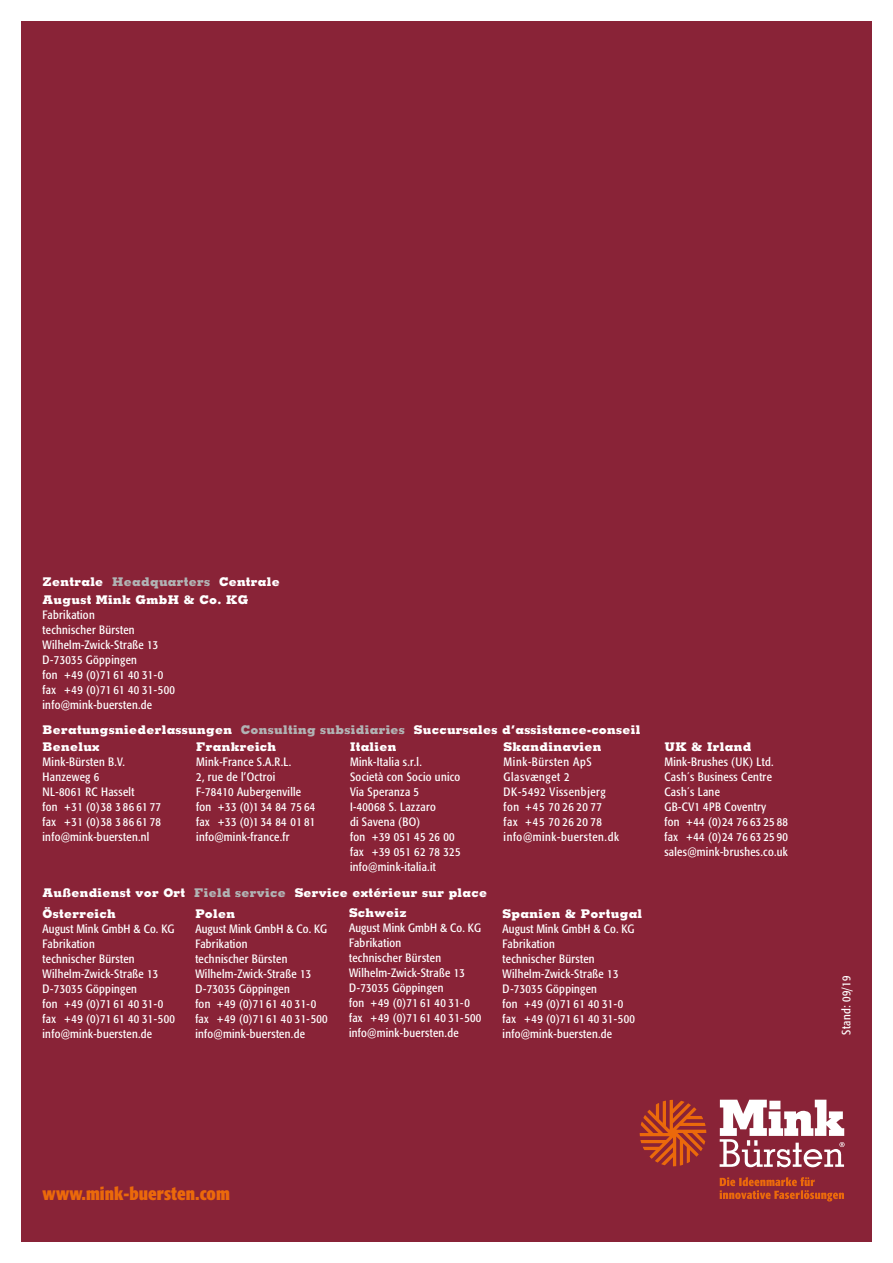
<style>
.page{position:relative;width:893px;height:1263px;background:#fff}
.page>*{position:absolute;margin:0;border:0;box-sizing:border-box;transform-origin:0 0}
.t1{font:700 condensed 18px "Formata";color:#eb690b}
.t2{font:condensed 12px/15px "Formata";letter-spacing:.025em;color:#fff}
.t3{font:800 12px "Memphis LT Std";letter-spacing:.025em;color:#fff}
.t4{font:condensed 12px/15px "Formata";letter-spacing:.05em;color:#fff}
.t5{font:800 12px "Memphis LT Pro";letter-spacing:.025em;color:#fff}
.s1{color:#b1b3b4}
</style>
<div class="page">
<div style="left:21px;top:22px;width:851px;height:1220px;background:#892337"></div>
<svg style="left:640px;top:1100px;width:66px;height:66px"></svg>
<svg style="left:720px;top:1100px;width:124px;height:67px"></svg>
<svg style="left:720px;top:1177px;width:124px;height:24px"></svg>
<p class="t3" style="left:43px;top:574px;width:239px">Zentrale <span class="s1">Headquarters</span> Centrale</p>
<p class="t5" style="left:43px;top:592px;width:207px">August Mink GmbH &amp; Co. KG</p>
<p class="t2" style="left:43px;top:607px;width:134px">Fabrikation<br>technischer Bürsten<br>Wilhelm-Zwick-Straße 13<br>D-73035 Göppingen<br>fon +49 (0)71 61 40 31-0 fax +49 (0)71 61 40 31-500 info@mink-buersten.de</p>
<p class="t3" style="left:43px;top:722px;width:599px">Beratungsniederlassungen <span class="s1">Consulting subsidiaries</span> Succursales d‘assistance-conseil</p>
<p class="t3" style="left:43px;top:739px;width:59px">Benelux</p>
<p class="t2" style="left:43px;top:754px;width:120px">Mink-Bürsten B.V.<br>Hanzeweg 6<br>NL-8061 RC Hasselt<br>fon +31 (0)38 3 86 61 77 fax +31 (0)38 3 86 61 78 info@mink-buersten.nl</p>
<p class="t3" style="left:196px;top:739px;width:82px">Frankreich</p>
<p class="t2" style="left:196px;top:754px;width:121px">Mink-France S.A.R.L.<br>2, rue de l’Octroi<br>F-78410 Aubergenville fon +33 (0)1 34 84 75 64 fax +33 (0)1 34 84 01 81 info@mink-france.fr</p>
<p class="t3" style="left:350px;top:739px;width:48px">Italien</p>
<p class="t2" style="left:350px;top:754px;width:112px">Mink-Italia s.r.l.<br>Società con Socio unico<br>Via Speranza 5<br>I-40068 S. Lazzaro<br>di Savena (BO)<br>fon +39 051 45 26 00 fax +39 051 62 78 325 info@mink-italia.it</p>
<p class="t3" style="left:43px;top:885px;width:446px">Außendienst vor Ort <span class="s1">Field service</span> Service extérieur sur place</p>
<p class="t3" style="left:43px;top:906px;width:75px">Österreich</p>
<p class="t2" style="left:43px;top:921px;width:134px">August Mink GmbH &amp; Co. KG<br>Fabrikation<br>technischer Bürsten<br>Wilhelm-Zwick-Straße 13<br>D-73035 Göppingen<br>fon +49 (0)71 61 40 31-0 fax +49 (0)71 61 40 31-500 info@mink-buersten.de</p>
<p class="t3" style="left:195px;top:906px;width:41px">Polen</p>
<p class="t2" style="left:195px;top:921px;width:134px">August Mink GmbH &amp; Co. KG<br>Fabrikation<br>technischer Bürsten<br>Wilhelm-Zwick-Straße 13<br>D-73035 Göppingen<br>fon +49 (0)71 61 40 31-0 fax +49 (0)71 61 40 31-500 info@mink-buersten.de</p>
<p class="t3" style="left:349px;top:905px;width:59px">Schweiz</p>
<p class="t2" style="left:349px;top:920px;width:134px">August Mink GmbH &amp; Co. KG<br>Fabrikation<br>technischer Bürsten<br>Wilhelm-Zwick-Straße 13<br>D-73035 Göppingen<br>fon +49 (0)71 61 40 31-0 fax +49 (0)71 61 40 31-500 info@mink-buersten.de</p>
<p class="t3" style="left:504px;top:739px;width:99px">Skandinavien</p>
<p class="t4" style="left:504px;top:754px;width:117px">Mink-Bürsten ApS<br>Glasvænget 2<br>DK-5492 Vissenbjerg fon +45 70 26 20 77 fax +45 70 26 20 78 info@mink-buersten.dk</p>
<p class="t3" style="left:503px;top:906px;width:141px">Spanien &amp; Portugal</p>
<p class="t2" style="left:503px;top:921px;width:134px">August Mink GmbH &amp; Co. KG<br>Fabrikation<br>technischer Bürsten<br>Wilhelm-Zwick-Straße 13<br>D-73035 Göppingen<br>fon +49 (0)71 61 40 31-0 fax +49 (0)71 61 40 31-500 info@mink-buersten.de</p>
<p class="t3" style="left:664px;top:739px;width:88px">UK &amp; Irland</p>
<p class="t2" style="left:664px;top:754px;width:125px">Mink-Brushes (UK) Ltd.<br>Cash´s Business Centre<br>Cash´s Lane<br>GB-CV1 4PB Coventry<br>fon +44 (0)24 76 63 25 88 fax +44 (0)24 76 63 25 90 sales@mink-brushes.co.uk</p>
<p class="t2" style="left:839px;top:1035px;width:60px;rotate:-90deg">Stand: 09/19</p>
<h1 class="t1" style="left:43px;top:1182px;width:189px">www.mink-buersten.com</h1>
</div>
